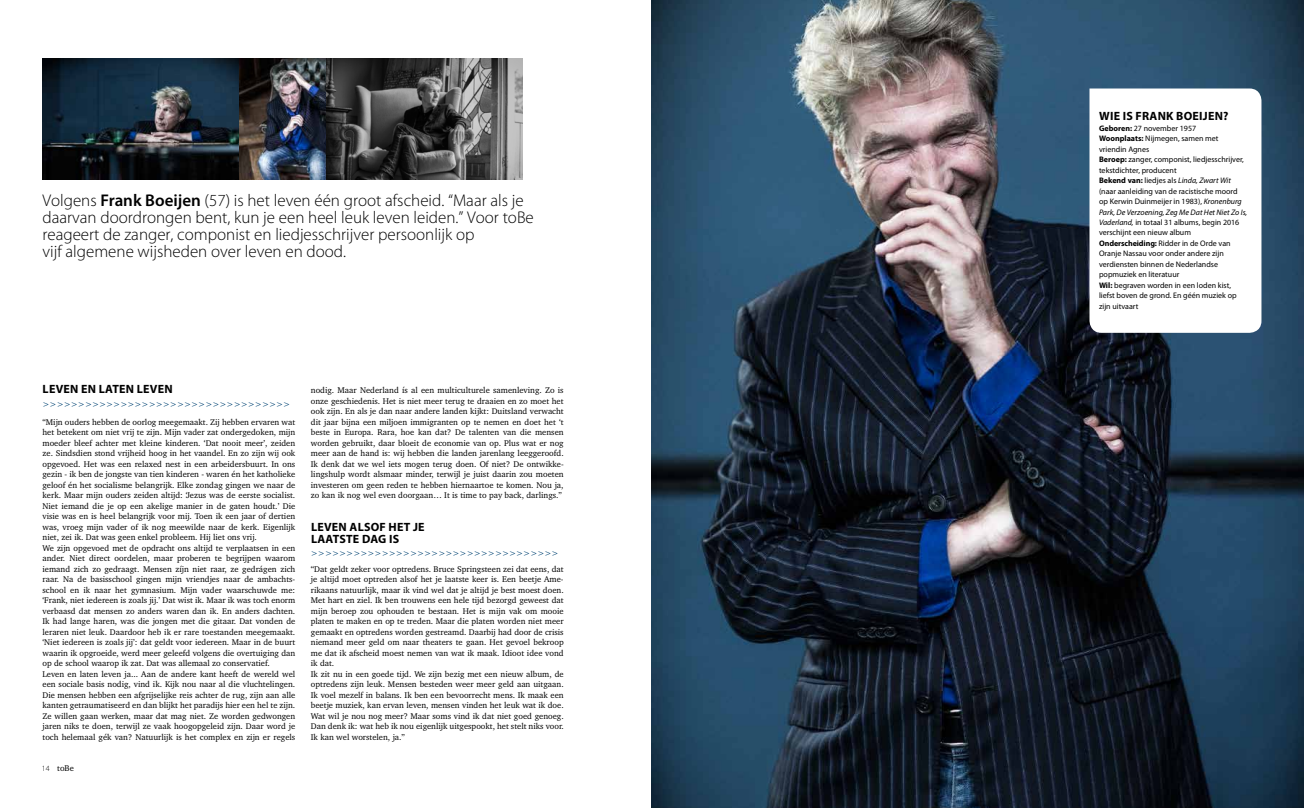
<style>
.page{position:relative;width:1304px;height:808px;background:#fff}
.page>*{position:absolute;margin:0;border:0;box-sizing:border-box;transform-origin:0 0}
.t1{font:300 17px/17px "Myriad Pro";color:#000}
.t2{font:700 12px/12px "Myriad Pro";letter-spacing:.02em;color:#000}
.t3{font:8.5px/10.5px "Charter BT";color:#000}
.t4{font:8.5px "Charter BT";color:#074877}
.t5{font:8px/10.5px "Myriad Pro";color:#000}
.s1{font-weight:600}
.s2{font-family:"Myriad Pro";font-weight:300;font-size:8px}
.s3{font-weight:700}
.s4{font-style:italic}
</style>
<div class="page">
<img style="left:652px;top:0;width:652px;height:808px">
<img style="left:43px;top:59px;width:480px;height:120px">
<svg style="left:1089px;top:88px;width:172px;height:245px"></svg>
<p class="t1" style="left:43px;top:192px;width:493px">Volgens <span class="s1">Frank Boeijen</span> (57) is het leven één groot afscheid. “Maar als je daarvan doordrongen bent, kun je een heel leuk leven leiden.” Voor toBe reageert de zanger, componist en liedjesschrijver persoonlijk op<br>vijf algemene wijsheden over leven en dood.</p>
<h2 class="t2" style="left:43px;top:383px;width:132px">LEVEN EN LATEN LEVEN</h2>
<p class="t4" style="left:43px;top:398px;width:249px">&gt;&gt;&gt;&gt;&gt;&gt;&gt;&gt;&gt;&gt;&gt;&gt;&gt;&gt;&gt;&gt;&gt;&gt;&gt;&gt;&gt;&gt;&gt;&gt;&gt;&gt;&gt;&gt;&gt;&gt;&gt;&gt;&gt;&gt;&gt;</p>
<p class="t3" style="left:43px;top:416px;width:254px">“Mijn ouders hebben de oorlog meegemaakt. Zij hebben ervaren wat het betekent om niet vrij te zijn. Mijn vader zat ondergedoken, mijn moeder bleef achter met kleine kinderen. ‘Dat nooit meer’, zeiden ze. Sindsdien stond vrijheid hoog in het vaandel. En zo zijn wij ook opgevoed. Het was een relaxed nest in een arbeidersbuurt. In ons gezin - ik ben de jongste van tien kinderen - waren én het katholieke geloof én het socialisme belangrijk. Elke zondag gingen we naar de kerk. Maar mijn ouders zeiden altijd: ‘Jezus was de eerste socialist.<br>Niet iemand die je op een akelige manier in de gaten houdt.’ Die visie was en is heel belangrijk voor mij. Toen ik een jaar of dertien was, vroeg mijn vader of ik nog meewilde naar de kerk. Eigenlijk niet, zei ik. Dat was geen enkel probleem. Hij liet ons vrij.<br>We zijn opgevoed met de opdracht ons altijd te verplaatsen in een ander. Niet direct oordelen, maar proberen te begrijpen waarom iemand zich zo gedraagt. Mensen zíjn niet raar, ze gedrágen zich raar. Na de basisschool gingen mijn vriendjes naar de ambachts&shy;school en ik naar het gymnasium. Mijn vader waarschuwde me: ‘Frank, niet iedereen is zoals jij.’ Dat wist ik. Maar ik was toch enorm verbaasd dat mensen zo anders waren dan ik. En anders dachten.<br>Ik had lange haren, was die jongen met die gitaar. Dat vonden de leraren niet leuk. Daardoor heb ik er rare toestanden meegemaakt. ‘Niet iedereen is zoals jij’: dat geldt voor iedereen. Maar in de buurt waarin ik opgroeide, werd meer geleefd volgens die overtuiging dan op de school waarop ik zat. Dat was allemaal zo conservatief.<br>Leven en laten leven ja... Aan de andere kant heeft de wereld wel een sociale basis nodig, vind ik. Kijk nou naar al die vluchtelingen.<br>Die mensen hebben een afgrijselijke reis achter de rug, zijn aan alle kanten getraumatiseerd en dan blijkt het paradijs hier een hel te zijn.<br>Ze willen gaan werken, maar dat mag niet. Ze worden gedwongen jaren niks te doen, terwijl ze vaak hoogopgeleid zijn. Daar word je toch helemaal gék van? Natuurlijk is het complex en zijn er regels</p>
<p class="t3" style="left:42px;top:763px;width:34px"><span class="s2">14</span> toBe</p>
<p class="t3" style="left:311px;top:385px;width:254px;text-align:justify">nodig. Maar Nederland ís al een multiculturele samenleving. Zo is onze geschiedenis. Het is niet meer terug te draaien en zo moet het ook zijn. En als je dan naar andere landen kijkt: Duitsland verwacht dit jaar bijna een miljoen immigranten op te nemen en doet het ‘t beste in Europa. Rara, hoe kan dat? De talenten van die mensen worden gebruikt, daar bloeit de economie van op. Plus wat er nog meer aan de hand is: wij hebben die landen jarenlang leeggeroofd.<br>Ik denk dat we wel iets mogen terug doen. Of niet? De ontwikke&shy;lingshulp wordt alsmaar minder, terwijl je juist daarin zou moeten investeren om geen reden te hebben hiernaartoe te komen. Nou ja, zo kan ik nog wel even doorgaan… It is time to pay back, darlings.”</p>
<h2 class="t2" style="left:311px;top:521px;width:115px">LEVEN ALSOF HET JE<br>LAATSTE DAG IS</h2>
<p class="t4" style="left:311px;top:548px;width:249px">&gt;&gt;&gt;&gt;&gt;&gt;&gt;&gt;&gt;&gt;&gt;&gt;&gt;&gt;&gt;&gt;&gt;&gt;&gt;&gt;&gt;&gt;&gt;&gt;&gt;&gt;&gt;&gt;&gt;&gt;&gt;&gt;&gt;&gt;&gt;</p>
<p class="t3" style="left:311px;top:563px;width:254px">“Dat geldt zeker voor optredens. Bruce Springsteen zei dat eens, dat je altijd moet optreden alsof het je laatste keer is. Een beetje Ame&shy;rikaans natuurlijk, maar ik vind wel dat je altijd je best moest doen.<br>Met hart en ziel. Ik ben trouwens een hele tijd bezorgd geweest dat mijn beroep zou ophouden te bestaan. Het is mijn vak om mooie platen te maken en op te treden. Maar die platen worden niet meer gemaakt en optredens worden gestreamd. Daarbij had door de crisis niemand meer geld om naar theaters te gaan. Het gevoel bekroop me dat ik afscheid moest nemen van wat ik maak. Idioot idee vond ik dat.<br>Ik zit nu in een goede tijd. We zijn bezig met een nieuw album, de optredens zijn leuk. Mensen besteden weer meer geld aan uitgaan.<br>Ik voel mezelf in balans. Ik ben een bevoorrecht mens. Ik maak een beetje muziek, kan ervan leven, mensen vinden het leuk wat ik doe.<br>Wat wil je nou nog meer? Maar soms vind ik dat niet goed genoeg.<br>Dan denk ik: wat heb ik nou eigenlijk uitgespookt, het stelt niks voor.<br>Ik kan wel worstelen, ja.”</p>
<h2 class="t2" style="left:1099px;top:110px;width:131px">WIE IS FRANK BOEIJEN?</h2>
<p class="t5" style="left:1099px;top:122px;width:150px"><span class="s3">Geboren:</span> 27 november 1957<br><span class="s3">Woonplaats:</span> Nijmegen, samen met vriendin Agnes<br><span class="s3">Beroep:</span> zanger, componist, liedjesschrijver, tekstdichter, producent<br><span class="s3">Bekend van:</span> liedjes als <span class="s4">Linda, Zwart Wit </span>(naar aanleiding van de racistische moord op Kerwin Duinmeijer in 1983), <span class="s4">Kronenburg Park, De Verzoening, Zeg Me Dat Het Niet Zo Is, Vaderland,</span> in totaal 31 albums, begin 2016 verschijnt een nieuw album <span class="s3">Onderscheiding:</span> Ridder in de Orde van Oranje Nassau voor onder andere zijn verdiensten binnen de Nederlandse popmuziek en literatuur<br><span class="s3">Wil:</span> begraven worden in een loden kist, liefst boven de grond. En géén muziek op zijn uitvaart</p>
</div>
